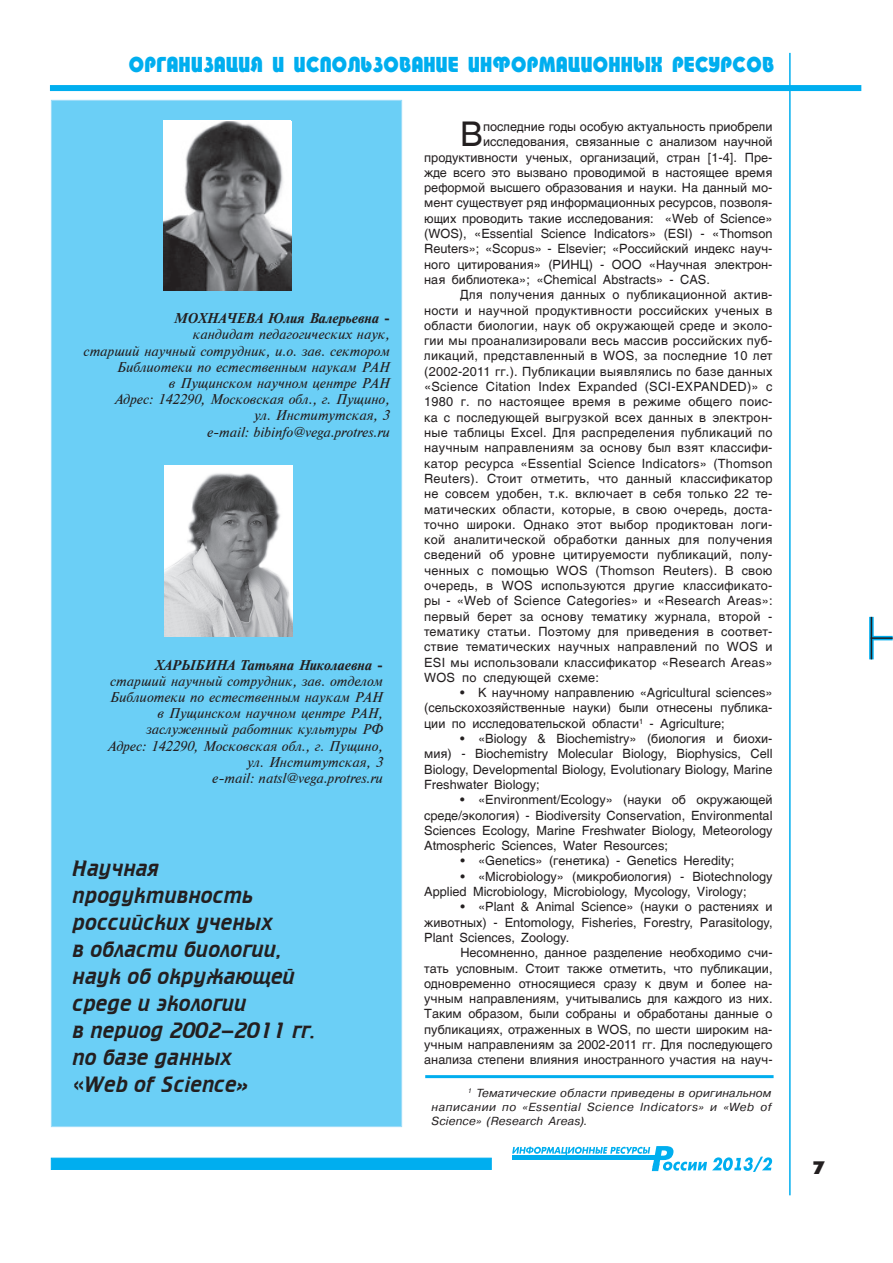
<style>
.page{position:relative;width:893px;height:1263px;background:#fff}
.page>*{position:absolute;margin:0;border:0;box-sizing:border-box;transform-origin:0 0}
.t1{font:34.05px "AG Helvetica";color:#231f20}
.t2{font:22.5px/27px "Cricket";color:#231f20}
.t3{font:21px "Taurus Heavy Normal";color:#00aeef;scale:.9 1}
.t4{font:18px "Futuris Extra Bold Cyrillic";color:#231f20}
.t5{font:13.5px/16.2px "Times ET Italic";color:#231f20;text-align:right}
.t6{font:italic 13.5px "Times ET Bold";color:#231f20}
.t7{font:12.75px/15.3px "AG Helvetica";letter-spacing:.02em;color:#231f20;text-align:justify}
.t8{font:12.75px/15.3px "AG Helvetica";color:#231f20}
.t9{font:italic 11.7px/14.1px "Pragmatica C";letter-spacing:.035em;color:#231f20;text-align:justify}
.s1{font-weight:700}
</style>
<div class="page">
<div style="left:51px;top:1158px;width:441px;height:12px;background:#00aeef;border:1px solid #00aeef"></div>
<hr style="left:789px;top:53px;width:2px;height:1142px;background:#00aeef">
<div style="left:50px;top:85px;width:811px;height:6px;background:#00aeef"></div>
<svg style="left:869px;top:617px;width:5px;height:42px"></svg>
<hr style="left:871px;top:636px;width:22px;height:4px;background:#00aeef">
<hr style="left:871px;top:617px;width:1px;height:42px;background:#231f20">
<hr style="left:871px;top:637px;width:22px;height:2px;background:#231f20">
<svg style="left:512px;top:1146px;width:260px;height:26px"></svg>
<div style="left:51px;top:100px;width:351px;height:1027px;background:#6bcff6;border:1px solid #9cdcf8"></div>
<hr style="left:425px;top:1075px;width:349px;height:3px;background:#00aeef">
<img style="left:163px;top:122px;width:128px;height:168px">
<img style="left:165px;top:466px;width:127px;height:170px">
<h3 class="t3" style="left:128px;top:52px;width:719px">Организация и использование информационных ресурсов</h3>
<p class="t6" style="left:173px;top:311px;width:218px">МОХНАЧЕВА Юлия Валерьевна -</p>
<p class="t5" style="left:83px;top:326px;width:308px">кандидат педагогических наук,<br>старший научный сотрудник, и.о. зав. cектором Библиотеки по естественным наукам РАН<br>в Пущинском научном центре РАН<br>Адрес: 142290, Московская обл., г. Пущино,<br>ул. Институтская, 3<br>e-mail: bibinfo@vega.protres.ru</p>
<p class="t6" style="left:154px;top:657px;width:230px">ХАРЫБИНА Татьяна Николаевна -</p>
<p class="t5" style="left:107px;top:673px;width:277px">старший научный сотрудник, зав. отделом Библиотеки по естественным наукам РАН в Пущинском научном центре РАН, заслуженный работник культуры РФ Адрес: 142290, Московская обл., г. Пущино, ул. Институтская, 3<br>e-mail: natsl@vega.protres.ru</p>
<h2 class="t2" style="left:73px;top:855px;width:243px">Научная продуктивность российских ученых<br>в области биологии, наук об окружающей среде и экологии<br>в период 2002-2011 гг. по базе данных<br>«Web of science<span class="s1">»</span></h2>
<h1 class="t1" style="left:460px;top:116px;width:24px">В</h1>
<p class="t8" style="left:483px;top:119px;width:291px">последние годы особую актуальность приобрели</p>
<p class="t8" style="left:483px;top:134px;width:291px">исследования, связанные с анализом научной</p>
<p class="t8" style="left:424px;top:150px;width:350px">продуктивности ученых, организаций, стран [1-4]. Пре-</p>
<p class="t8" style="left:424px;top:165px;width:350px">жде всего это вызвано проводимой в настоящее время</p>
<p class="t8" style="left:424px;top:180px;width:350px">реформой высшего образования и науки. На данный мо-</p>
<p class="t8" style="left:424px;top:195px;width:350px">мент существует ряд информационных ресурсов, позволя-</p>
<p class="t8" style="left:424px;top:211px;width:350px">ющих проводить такие исследования: «Web of Science»</p>
<p class="t8" style="left:424px;top:226px;width:350px">(WOS), «Essential Science Indicators» (ESI) - «Thomson</p>
<p class="t8" style="left:424px;top:241px;width:350px">Reuters»; «Scopus» - Elsevier; «Российский индекс науч-</p>
<p class="t8" style="left:424px;top:257px;width:350px">ного цитирования» (РИНЦ) - ООО «Научная электрон-</p>
<p class="t8" style="left:424px;top:272px;width:287px">ная библиотека»; «Chemical Abstracts» - CAS.</p>
<p class="t7" style="left:460px;top:287px;width:314px">Для получения данных о публикационной актив-</p>
<p class="t7" style="left:424px;top:303px;width:350px">ности и научной продуктивности российских ученых в</p>
<p class="t7" style="left:424px;top:318px;width:350px">области биологии, наук об окружающей среде и эколо-</p>
<p class="t7" style="left:424px;top:333px;width:350px">гии мы проанализировали весь массив российских пуб-</p>
<p class="t7" style="left:424px;top:348px;width:350px">ликаций, представленный в WOS, за последние 10 лет</p>
<p class="t7" style="left:424px;top:364px;width:350px">(2002-2011 гг.). Публикации выявлялись по базе данных</p>
<p class="t7" style="left:424px;top:379px;width:350px">«Science Citation Index Expanded (SCI-EXPANDED)» с</p>
<p class="t7" style="left:424px;top:394px;width:350px">1980 г. по настоящее время в режиме общего поис-</p>
<p class="t7" style="left:424px;top:410px;width:350px">ка c последующей выгрузкой всех данных в электрон-</p>
<p class="t7" style="left:424px;top:425px;width:350px">ные таблицы Excel. Для распределения публикаций по</p>
<p class="t7" style="left:424px;top:440px;width:350px">научным направлениям за основу был взят классифи-</p>
<p class="t7" style="left:424px;top:456px;width:350px">катор ресурса «Essential Science Indicators» (Thomson</p>
<p class="t7" style="left:424px;top:471px;width:350px">Reuters). Стоит отметить, что данный классификатор</p>
<p class="t7" style="left:424px;top:486px;width:350px">не совсем удобен, т.к. включает в себя только 22 те-</p>
<p class="t7" style="left:424px;top:501px;width:350px">матических области, которые, в свою очередь, доста-</p>
<p class="t7" style="left:424px;top:517px;width:350px">точно широки. Однако этот выбор продиктован логи-</p>
<p class="t7" style="left:424px;top:532px;width:350px">кой аналитической обработки данных для получения</p>
<p class="t7" style="left:424px;top:547px;width:350px">сведений об уровне цитируемости публикаций, полу-</p>
<p class="t7" style="left:424px;top:563px;width:350px">ченных с помощью WOS (Thomson Reuters). В свою</p>
<p class="t7" style="left:424px;top:578px;width:350px">очередь, в WOS используются другие классификато-</p>
<p class="t7" style="left:424px;top:593px;width:350px">ры - «Web of Science Categories» и «Research Areas»:</p>
<p class="t7" style="left:424px;top:609px;width:350px">первый берет за основу тематику журнала, второй -</p>
<p class="t7" style="left:424px;top:624px;width:350px">тематику статьи. Поэтому для приведения в соответ-</p>
<p class="t7" style="left:424px;top:639px;width:350px">ствие тематических научных направлений по WOS и</p>
<p class="t7" style="left:424px;top:654px;width:350px">ESI мы использовали классификатор «Research Areas»</p>
<p class="t7" style="left:424px;top:670px;width:176px">WOS по следующей схеме:</p>
<p class="t7" style="left:424px;top:685px;width:350px;text-indent:36px">• К научному направлению «Agricultural sciences» (сельскохозяйственные науки) были отнесены публика&shy;ции по исследовательской области<sup>1</sup> - Agriculture;</p>
<p class="t7" style="left:424px;top:731px;width:350px;text-indent:36px">• «Biology &amp; Biochemistry» (биология и биохи&shy;мия) - Biochemistry Molecular Biology, Biophysics, Cell Biology, Developmental Biology, Evolutionary Biology, Marine Freshwater Biology;</p>
<p class="t7" style="left:424px;top:792px;width:350px;text-indent:36px">• «Environment/Ecology» (науки об окружающей среде/экология) - Biodiversity Conservation, Environmental Sciences Ecology, Marine Freshwater Biology, Meteorology Atmospheric Sciences, Water Resources;</p>
<p class="t8" style="left:460px;top:853px;width:276px">• «Genetics» (генетика) - Genetics Heredity;</p>
<p class="t8" style="left:424px;top:869px;width:350px;text-indent:36px">• «Microbiology» (микробиология) - Biotechnology<br>Applied Microbiology, Microbiology, Mycology, Virology;</p>
<p class="t7" style="left:424px;top:899px;width:350px;text-indent:36px">• «Plant &amp; Animal Science» (науки о растениях и животных) - Entomology, Fisheries, Forestry, Parasitology, Plant Sciences, Zoology.</p>
<p class="t7" style="left:424px;top:945px;width:350px;text-indent:36px">Несомненно, данное разделение необходимо счи&shy;тать условным. Стоит также отметить, что публикации, одновременно относящиеся сразу к двум и более на&shy;учным направлениям, учитывались для каждого из них.<br>Таким образом, были собраны и обработаны данные о публикациях, отраженных в WOS, по шести широким на&shy;учным направлениям за 2002-2011 гг. Для последующего анализа степени влияния иностранного участия на науч-</p>
<p class="t9" style="left:432px;top:1086px;width:341px;text-indent:36px"><sup>1</sup> Тематические области приведены в оригинальном написании по «Essential Science Indicators» и «Web of Science» (Research Areas).</p>
<h3 class="t4" style="left:813px;top:1158px;width:14px">7</h3>
</div>
